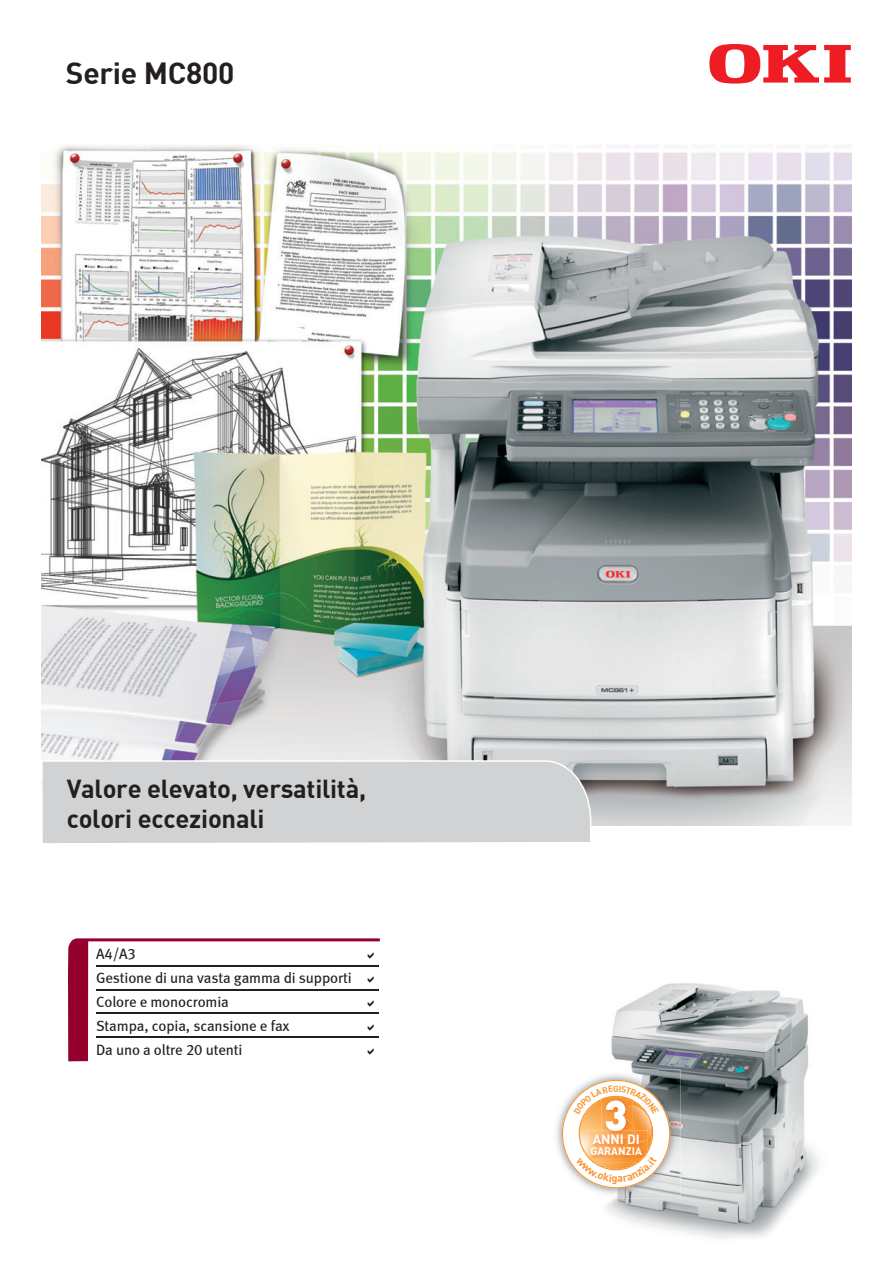
<style>
.page{position:relative;width:893px;height:1263px;background:#fff}
.page>*{position:absolute;margin:0;border:0;box-sizing:border-box;transform-origin:0 0}
.t1{font:700 30px "DIN";letter-spacing:-.01em;color:#231f20}
.t2{font:700 25.5px/30.6px "DIN";letter-spacing:-.01em;color:#231f20}
.t3{font:15px/24px "Meta Book LF";letter-spacing:-.01em;color:#231f20}
.t4{font:700 13.2px "DIN";color:#fff}
.t5{font:700 10.8px "DIN";color:#fff}
</style>
<div class="page">
<img style="left:41px;top:145px;width:810px;height:680px">
<svg style="left:709px;top:44px;width:142px;height:40px"></svg>
<img style="left:605px;top:983px;width:214px;height:256px">
<div style="left:41px;top:760px;width:550px;height:83px;background:#d1d2d4"></div>
<img style="left:556px;top:1070px;width:125px;height:128px">
<svg style="left:68px;top:938px;width:312px;height:123px"></svg>
<svg style="left:562px;top:1080px;width:108px;height:108px"></svg>
<h1 class="t1" style="left:66px;top:54px;width:170px">Serie MC800</h1>
<h2 class="t2" style="left:67px;top:772px;width:301px">Valore elevato, versatilità, colori eccezionali</h2>
<p class="t3" style="left:96px;top:941px;width:257px">A4/A3<br>Gestione di una vasta gamma di supporti<br>Colore e monocromia<br>Stampa, copia, scansione e fax<br>Da uno a oltre 20 utenti</p>
<p class="t4" style="left:593px;top:1130px;width:49px">ANNI DI</p>
<p class="t5" style="left:590px;top:1144px;width:53px">GARANZIA</p>
</div>
